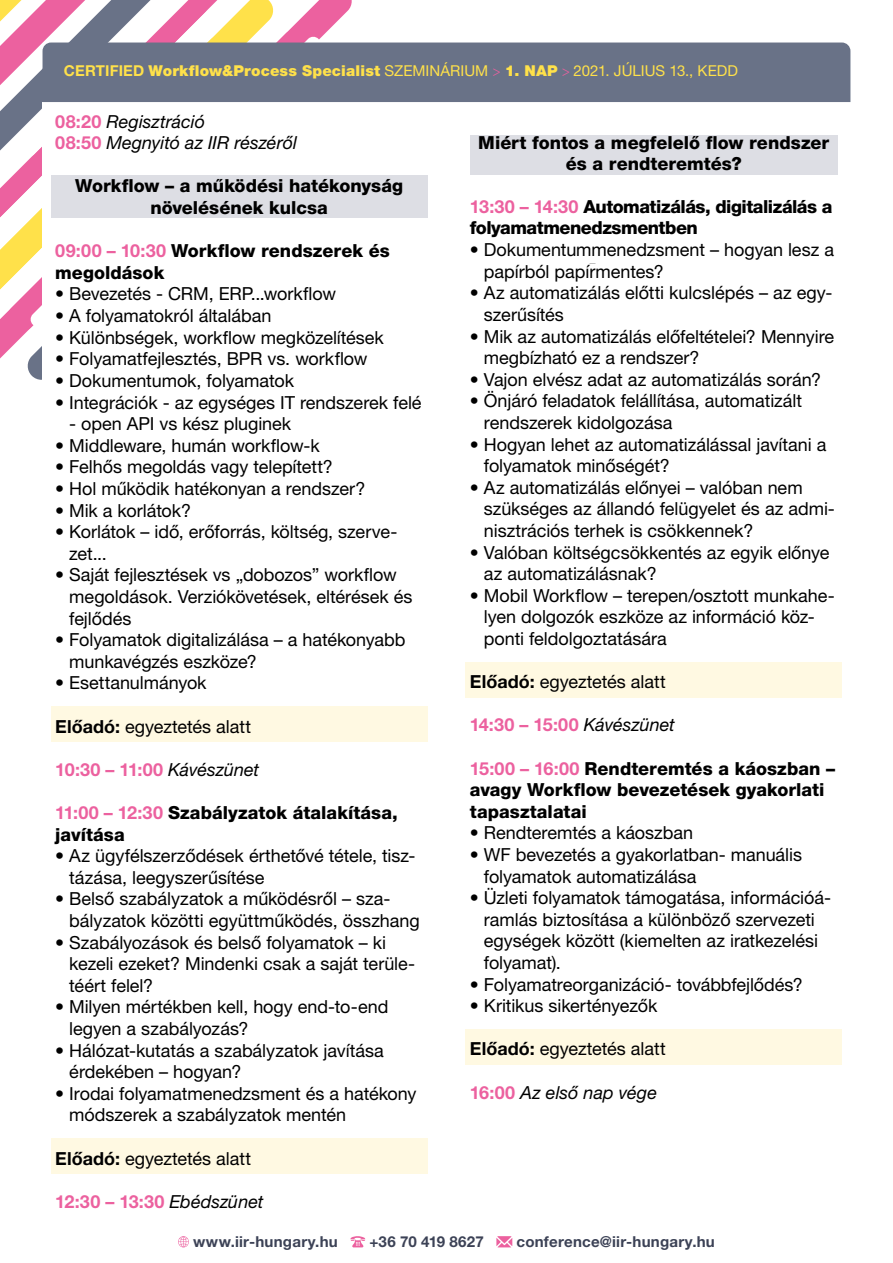
<style>
.page{position:relative;width:893px;height:1263px;background:#fff}
.page>*{position:absolute;margin:0;border:0;box-sizing:border-box;transform-origin:0 0}
.t1{font:18px/21.6px "Helvetica Neue LT Pro";letter-spacing:-.005em;color:#000}
.t2{font:800 18px/21.6px "Helvetica Neue LT Pro";color:#000}
.t3{font:700 18px "Helvetica Neue LT Pro";letter-spacing:-.005em;color:#ec619f}
.t4{font:italic 18px/21.6px "Helvetica Neue LT Pro";color:#000}
.t5{font:800 18px/21.6px "Helvetica Neue LT Pro";letter-spacing:-.03em;color:#000}
.t6{font:700 15.15px "Helvetica Neue LT Pro";letter-spacing:.015em;color:#3c4256}
.t7{font:900 15px "Helvetica Neue LT Pro";letter-spacing:.01em;color:#ffe14a}
.s1{font-weight:700}
.s2{font-weight:400}
.s3{font-family:"Minion Pro";font-weight:400;color:#ec619f}
.s4{font-weight:700;font-style:normal;color:#ec619f}
.s5{font-weight:700;color:#ec619f}
.s6{font-weight:400;font-style:italic;color:#000}
</style>
<div class="page">
<svg style="left:0;top:0;width:321px;height:380px"></svg>
<div style="left:43px;top:102px;width:393px;height:1118px;background:#fff"></div>
<div style="left:51px;top:175px;width:376px;height:43px;background:#dddee4"></div>
<div style="left:51px;top:707px;width:376px;height:35px;background:#fff9e2"></div>
<div style="left:51px;top:1139px;width:376px;height:35px;background:#fff9e2"></div>
<div style="left:470px;top:136px;width:368px;height:39px;background:#dddee4"></div>
<div style="left:466px;top:662px;width:376px;height:35px;background:#fff9e2"></div>
<div style="left:466px;top:1029px;width:376px;height:36px;background:#fff9e2"></div>
<div style="left:43px;top:43px;width:807px;height:59px;background:#697287"></div>
<svg style="left:178px;top:1236px;width:11px;height:11px"></svg>
<svg style="left:350px;top:1236px;width:15px;height:11px"></svg>
<svg style="left:496px;top:1236px;width:16px;height:11px"></svg>
<p class="t7" style="left:64px;top:62px;width:676px"><span class="s1">CERTIFIED</span> Workflow&amp;Process Specialist <span class="s2">SZEMINÁRIUM</span> <span class="s3">&gt;</span> 1. NAP <span class="s3">&gt;</span> <span class="s2">2021. JÚLIUS 13., KEDD</span></p>
<p class="t4" style="left:55px;top:110px;width:243px"><span class="s4">08:20</span> Regisztráció<br><span class="s4">08:50</span> Megnyitó az IIR részéről</p>
<p class="t2" style="left:75px;top:175px;width:329px;text-align:center">Workflow – a működési hatékonyság növelésének kulcsa</p>
<p class="t2" style="left:55px;top:240px;width:336px"><span class="s5">09:00 – 10:30</span> Workflow rendszerek és megoldások</p>
<p class="t1" style="left:55px;top:283px;width:282px">• Bevezetés - CRM, ERP...workflow</p>
<p class="t1" style="left:55px;top:305px;width:218px">• A folyamatokról általában</p>
<p class="t1" style="left:55px;top:326px;width:330px">• Különbségek, workflow megközelítések</p>
<p class="t1" style="left:55px;top:348px;width:314px">• Folyamatfejlesztés, BPR vs. workflow</p>
<p class="t1" style="left:55px;top:369px;width:240px">• Dokumentumok, folyamatok</p>
<p class="t1" style="left:55px;top:391px;width:368px">• Integrációk - az egységes IT rendszerek felé</p>
<p class="t1" style="left:69px;top:413px;width:223px">- open API vs kész pluginek</p>
<p class="t1" style="left:55px;top:434px;width:266px">• Middleware, humán workflow-k</p>
<p class="t1" style="left:55px;top:456px;width:279px">• Felhős megoldás vagy telepített?</p>
<p class="t1" style="left:55px;top:477px;width:312px">• Hol működik hatékonyan a rendszer?</p>
<p class="t1" style="left:55px;top:499px;width:137px">• Mik a korlátok?</p>
<p class="t1" style="left:69px;top:521px;width:330px;text-indent:-14px">• Korlátok – idő, erőforrás, költség, szerve&shy;zet...</p>
<p class="t1" style="left:69px;top:564px;width:345px;text-indent:-14px">• Saját fejlesztések vs „dobozos” workflow megoldások. Verziókövetések, eltérések és fejlődés</p>
<p class="t1" style="left:69px;top:629px;width:338px;text-indent:-14px">• Folyamatok digitalizálása – a hatékonyabb munkavégzés eszköze?</p>
<p class="t1" style="left:55px;top:672px;width:153px">• Esettanulmányok</p>
<p class="t1" style="left:55px;top:715px;width:197px"><span class="s1">Előadó:</span> egyeztetés alatt</p>
<p class="t3" style="left:55px;top:758px;width:206px">10:30 – 11:00 <span class="s6">Kávészünet</span></p>
<p class="t2" style="left:55px;top:802px;width:344px"><span class="s5">11:00 – 12:30</span> Szabályzatok átalakítása, javítása</p>
<p class="t1" style="left:69px;top:845px;width:348px;text-indent:-14px">• Az ügyfélszerződések érthetővé tétele, tisz&shy;tázása, leegyszerűsítése</p>
<p class="t1" style="left:69px;top:888px;width:352px;text-indent:-14px">• Belső szabályzatok a működésről – sza&shy;bályzatok közötti együttműködés, összhang</p>
<p class="t1" style="left:69px;top:931px;width:347px;text-indent:-14px">• Szabályozások és belső folyamatok – ki kezeli ezeket? Mindenki csak a saját terüle&shy;téért felel?</p>
<p class="t1" style="left:69px;top:996px;width:321px;text-indent:-14px">• Milyen mértékben kell, hogy end-to-end legyen a szabályozás?</p>
<p class="t1" style="left:69px;top:1039px;width:316px;text-indent:-14px">• Hálózat-kutatás a szabályzatok javítása érdekében – hogyan?</p>
<p class="t1" style="left:69px;top:1082px;width:349px;text-indent:-14px">• Irodai folyamatmenedzsment és a hatékony módszerek a szabályzatok mentén</p>
<p class="t1" style="left:55px;top:1147px;width:197px"><span class="s1">Előadó:</span> egyeztetés alatt</p>
<p class="t3" style="left:55px;top:1190px;width:210px">12:30 – 13:30 <span class="s6">Ebédszünet</span></p>
<p class="t2" style="left:478px;top:132px;width:352px;line-height:21px;text-align:center">Miért fontos a megfelelő flow rendszer és a rendteremtés?</p>
<p class="t5" style="left:470px;top:196px;width:364px"><span class="s5">13:30 – 14:30</span> Automatizálás, digitalizálás a folyamatmenedzsmentben</p>
<p class="t1" style="left:484px;top:239px;width:352px;text-indent:-14px">• Dokumentummenedzsment – hogyan lesz a papírból papírmentes?</p>
<p class="t1" style="left:484px;top:282px;width:350px;text-indent:-14px">• Az automatizálás előtti kulcslépés – az egy&shy;szerűsítés</p>
<p class="t1" style="left:484px;top:325px;width:352px;text-indent:-14px">• Mik az automatizálás előfeltételei? Mennyire megbízható ez a rendszer?</p>
<p class="t1" style="left:470px;top:368px;width:353px">• Vajon elvész adat az automatizálás során?</p>
<p class="t1" style="left:484px;top:390px;width:320px;text-indent:-14px">• Önjáró feladatok felállítása, automatizált rendszerek kidolgozása</p>
<p class="t1" style="left:484px;top:433px;width:344px;text-indent:-14px">• Hogyan lehet az automatizálással javítani a folyamatok minőségét?</p>
<p class="t1" style="left:484px;top:476px;width:353px;text-indent:-14px">• Az automatizálás előnyei – valóban nem szükséges az állandó felügyelet és az admi&shy;nisztrációs terhek is csökkennek?</p>
<p class="t1" style="left:484px;top:541px;width:347px;text-indent:-14px">• Valóban költségcsökkentés az egyik előnye az automatizálásnak?</p>
<p class="t1" style="left:484px;top:584px;width:352px;text-indent:-14px">• Mobil Workflow – terepen/osztott munkahe&shy;lyen dolgozók eszköze az információ köz&shy;ponti feldolgoztatására</p>
<p class="t1" style="left:470px;top:671px;width:197px"><span class="s1">Előadó:</span> egyeztetés alatt</p>
<p class="t3" style="left:470px;top:714px;width:207px">14:30 – 15:00 <span class="s6">Kávészünet</span></p>
<p class="t2" style="left:470px;top:757px;width:367px"><span class="s5">15:00 – 16:00</span> Rendteremtés a káoszban – avagy Workflow bevezetések gyakorlati tapasztalatai</p>
<p class="t1" style="left:470px;top:822px;width:225px">• Rendteremtés a káoszban</p>
<p class="t1" style="left:484px;top:843px;width:320px;text-indent:-14px">• WF bevezetés a gyakorlatban- manuális folyamatok automatizálása</p>
<p class="t1" style="left:484px;top:887px;width:349px;text-indent:-14px">• Üzleti folyamatok támogatása, információá&shy;ramlás biztosítása a különböző szervezeti egységek között (kiemelten az iratkezelési folyamat).</p>
<p class="t1" style="left:470px;top:973px;width:335px">• Folyamatreorganizáció- továbbfejlődés?</p>
<p class="t1" style="left:470px;top:995px;width:189px">• Kritikus sikertényezők</p>
<p class="t1" style="left:470px;top:1038px;width:197px"><span class="s1">Előadó:</span> egyeztetés alatt</p>
<p class="t4" style="left:470px;top:1081px;width:189px"><span class="s4">16:00</span> Az első nap vége</p>
<p class="t6" style="left:193px;top:1233px;width:146px">www.iir-hungary.hu</p>
<p class="t6" style="left:369px;top:1233px;width:116px">+36 70 419 8627</p>
<p class="t6" style="left:516px;top:1233px;width:200px">conference@iir-hungary.hu</p>
</div>
